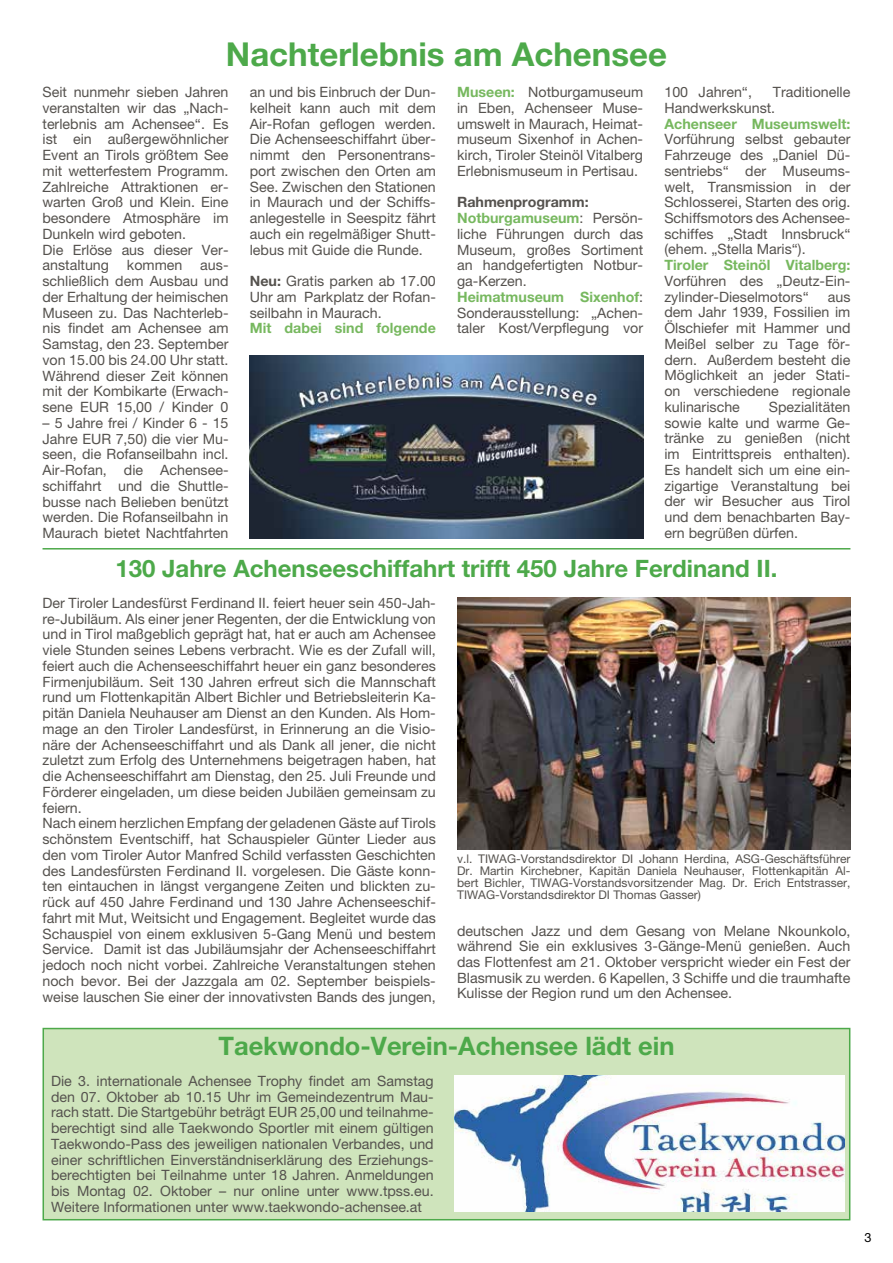
<style>
.page{position:relative;width:893px;height:1263px;background:#fff}
.page>*{position:absolute;margin:0;border:0;box-sizing:border-box;transform-origin:0 0}
.t1{font:700 33px "Helvetica Neue LT Pro";color:#4da94a}
.t2{font:700 25.5px "Helvetica Neue LT Pro";color:#4da94a}
.t3{font:700 24px "Helvetica Neue LT Pro";color:#4da94a}
.t4{font:14.25px/15.8px "Helvetica Neue LT Pro";color:#55524e;text-align:justify}
.t5{font:700 14.25px "Helvetica Neue LT Pro";color:#77b85f}
.t6{font:12.75px "Helvetica Neue LT Pro";color:#000}
.t7{font:12px/12px "Helvetica Neue LT Pro";color:#55524e;text-align:justify}
.s1{font-weight:700}
.s2{font-weight:700;color:#77b85f}
</style>
<div class="page">
<img style="left:250px;top:356px;width:393px;height:182px">
<div style="left:43px;top:1028px;width:807px;height:192px;background:#cfe4bc;border:2px solid #4da94a"></div>
<img style="left:454px;top:1076px;width:390px;height:136px">
<img style="left:457px;top:598px;width:393px;height:252px">
<hr style="left:43px;top:548px;width:807px;height:1px;background:#4da94a">
<h1 class="t1" style="left:226px;top:34px;width:443px">Nachterlebnis am Achensee</h1>
<p class="t4" style="left:250px;top:84px;width:188px">an und bis Einbruch der Dun&shy;kelheit kann auch mit dem Air-Rofan geflogen werden.<br>Die Achenseeschiffahrt über&shy;nimmt den Personentrans&shy;port zwischen den Orten am See. Zwischen den Stationen in Maurach und der Schiffs&shy;anlegestelle in Seespitz fährt auch ein regelmäßiger Shutt&shy;lebus mit Guide die Runde.</p>
<p class="t4" style="left:250px;top:273px;width:188px"><span class="s1">Neu:</span> Gratis parken ab 17.00<br>Uhr am Parkplatz der Rofan&shy;seilbahn in Maurach.</p>
<p class="t5" style="left:250px;top:319px;width:188px">Mit dabei sind folgende</p>
<p class="t4" style="left:43px;top:84px;width:188px;text-align:left">Seit nunmehr sieben Jahren veranstalten wir das „Nach&shy;terlebnis am Achensee“. Es ist ein außergewöhnlicher<br>Event an Tirols größtem See mit wetterfestem Programm.<br>Zahlreiche Attraktionen er&shy;warten Groß und Klein. Eine besondere Atmosphäre im<br>Dunkeln wird geboten.<br>Die Erlöse aus dieser Ver&shy;anstaltung</p>
<p class="t4" style="left:664px;top:84px;width:188px;text-indent:108px">Traditionelle<br>Handwerkskunst.</p>
<p class="t5" style="left:664px;top:115px;width:188px">Achenseer Museumswelt:</p>
<p class="t4" style="left:664px;top:131px;width:188px">Vorführung selbst gebauter Fahrzeuge des „Daniel Dü&shy;sentriebs“ der Museums&shy;welt, Transmission in der Schlosserei, Starten des orig.<br>Schiffsmotors des Achensee&shy;schiffes „Stadt Innsbruck“ (ehem. „Stella Maris“).</p>
<p class="t5" style="left:664px;top:256px;width:188px">Tiroler Steinöl Vitalberg:</p>
<p class="t4" style="left:664px;top:273px;width:188px">Vorführen des „Deutz-Ein&shy;zylinder-Dieselmotors“</p>
<p class="t4" style="left:664px;top:84px;width:89px">100 Jahren“,</p>
<p class="t4" style="left:457px;top:84px;width:188px"><span class="s2">Museen:</span> Notburgamuseum in Eben, Achenseer Muse&shy;umswelt in Maurach, Heimat&shy;museum Sixenhof in Achen&shy;kirch, Tiroler Steinöl Vitalberg Erlebnismuseum in Pertisau.</p>
<p class="t4" style="left:457px;top:194px;width:188px;text-align:left"><span class="s1">Rahmenprogramm:<br></span><span class="s2">Notburgamuseum</span>: Persön&shy;liche Führungen durch das<br>Museum, großes Sortiment an handgefertigten Notbur&shy;ga-Kerzen.<br><span class="s2">Heimatmuseum Sixenhof</span>:<br>Sonderausstellung: „Achen&shy;taler Kost/Verpflegung vor</p>
<p class="t4" style="left:127px;top:257px;width:57px">kommen</p>
<p class="t4" style="left:43px;top:257px;width:188px;text-indent:158px">aus&shy;schließlich dem Ausbau und der Erhaltung der heimischen Museen zu. Das Nachterleb&shy;nis findet am Achensee am Samstag, den 23. September von 15.00 bis 24.00 Uhr statt.<br>Während dieser Zeit können mit der Kombikarte (Erwach&shy;sene EUR 15,00 / Kinder 0</p>
<p class="t4" style="left:43px;top:415px;width:188px">– 5 Jahre frei / Kinder 6 - 15<br>Jahre EUR 7,50) die vier Mu&shy;seen, die Rofanseilbahn incl.<br>Air-Rofan, die Achensee&shy;schiffahrt und die Shuttle&shy;busse nach Belieben benützt werden. Die Rofanseilbahn in Maurach bietet Nachtfahrten</p>
<p class="t4" style="left:664px;top:289px;width:188px;text-indent:163px">aus dem Jahr 1939, Fossilien im Ölschiefer mit Hammer und Meißel selber zu Tage för&shy;dern. Außerdem besteht die Möglichkeit an jeder Stati&shy;on verschiedene regionale kulinarische</p>
<p class="t4" style="left:664px;top:399px;width:188px;text-indent:105px">Spezialitäten sowie kalte und warme Ge&shy;tränke zu genießen (nicht im Eintrittspreis enthalten).<br>Es handelt sich um eine ein&shy;zigartige Veranstaltung bei der wir Besucher aus Tirol und dem benachbarten Bay&shy;ern begrüßen dürfen.</p>
<h3 class="t3" style="left:116px;top:553px;width:663px">130 Jahre Achenseeschiffahrt trifft 450 Jahre Ferdinand II.</h3>
<p class="t4" style="left:43px;top:595px;width:395px;text-align:left">Der Tiroler Landesfürst Ferdinand II. feiert heuer sein 450-Jah&shy;re-Jubiläum. Als einer jener Regenten, der die Entwicklung von und in Tirol maßgeblich geprägt hat, hat er auch am Achensee viele Stunden seines Lebens verbracht. Wie es der Zufall will, feiert auch die Achenseeschiffahrt heuer ein ganz besonderes Firmenjubiläum. Seit 130 Jahren erfreut sich die Mannschaft rund um Flottenkapitän Albert Bichler und Betriebsleiterin Ka&shy;pitän Daniela Neuhauser am Dienst an den Kunden. Als Hom&shy;mage an den Tiroler Landesfürst, in Erinnerung an die Visio&shy;näre der Achenseeschiffahrt und als Dank all jener, die nicht zuletzt zum Erfolg des Unternehmens beigetragen haben, hat die Achenseeschiffahrt am Dienstag, den 25. Juli Freunde und Förderer eingeladen, um diese beiden Jubiläen gemeinsam zu feiern.<br>Nach einem herzlichen Empfang der geladenen Gäste auf Tirols schönstem Eventschiff, hat Schauspieler Günter Lieder aus den vom Tiroler Autor Manfred Schild verfassten Geschichten des Landesfürsten Ferdinand II. vorgelesen. Die Gäste konn&shy;ten eintauchen in längst vergangene Zeiten und blickten zu&shy;rück auf 450 Jahre Ferdinand und 130 Jahre Achenseeschif&shy;fahrt mit Mut, Weitsicht und Engagement. Begleitet wurde das Schauspiel von einem exklusiven 5-Gang Menü und bestem Service. Damit ist das Jubiläumsjahr der Achenseeschiffahrt jedoch noch nicht vorbei. Zahlreiche Veranstaltungen stehen noch bevor. Bei der Jazzgala am 02. September beispiels&shy;weise lauschen Sie einer der innovativsten Bands des jungen,</p>
<p class="t7" style="left:457px;top:852px;width:395px">v.l. TIWAG-Vorstandsdirektor DI Johann Herdina, ASG-Geschäftsführer Dr. Martin Kirchebner, Kapitän Daniela Neuhauser, Flottenkapitän Al&shy;bert Bichler, TIWAG-Vorstandsvorsitzender Mag. Dr. Erich Entstrasser, TIWAG-Vorstandsdirektor DI Thomas Gasser)</p>
<p class="t4" style="left:457px;top:922px;width:395px">deutschen Jazz und dem Gesang von Melane Nkounkolo, während Sie ein exklusives 3-Gänge-Menü genießen. Auch das Flottenfest am 21. Oktober verspricht wieder ein Fest der Blasmusik zu werden. 6 Kapellen, 3 Schiffe und die traumhafte Kulisse der Region rund um den Achensee.</p>
<h2 class="t2" style="left:218px;top:1030px;width:458px">Taekwondo-Verein-Achensee lädt ein</h2>
<p class="t4" style="left:51px;top:1073px;width:384px">Die 3. internationale Achensee Trophy findet am Samstag den 07. Oktober ab 10.15 Uhr im Gemeindezentrum Mau&shy;rach statt. Die Startgebühr beträgt EUR 25,00 und teilnahme&shy;berechtigt sind alle Taekwondo Sportler mit einem gültigen Taekwondo-Pass des jeweiligen nationalen Verbandes, und einer schriftlichen Einverständniserklärung des Erziehungs&shy;berechtigten bei Teilnahme unter 18 Jahren. Anmeldungen bis Montag 02. Oktober – nur online unter www.tpss.eu.<br>Weitere Informationen unter www.taekwondo-achensee.at</p>
<p class="t6" style="left:865px;top:1229px;width:9px">3</p>
</div>
